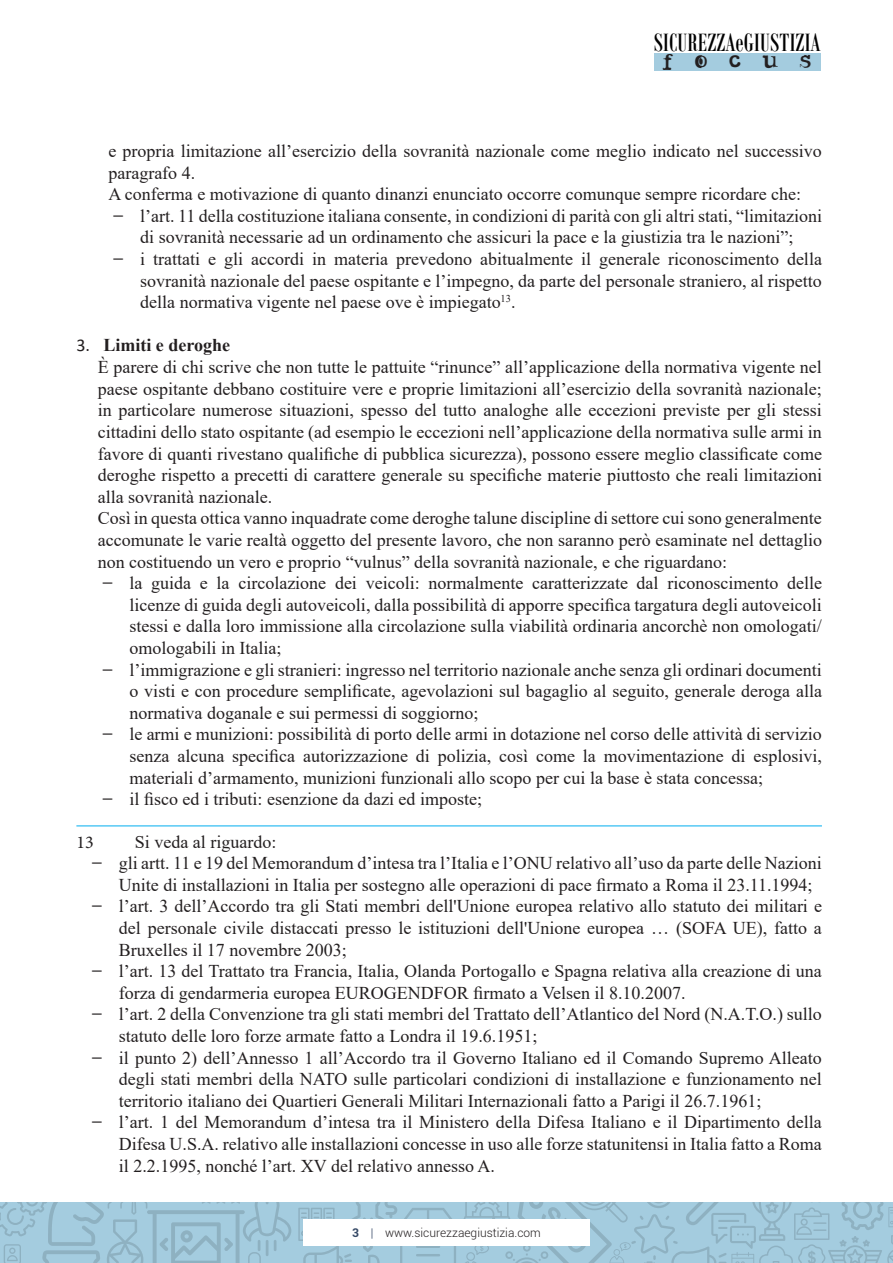
<style>
.page{position:relative;width:893px;height:1263px;background:#fff}
.page>*{position:absolute;margin:0;border:0;box-sizing:border-box;transform-origin:0 0}
.t1{font:27px "Bodoni MT Condensed";letter-spacing:.01em;color:#000}
.t2{font:18px/21.6px "Times New Roman";color:#231f20;text-align:justify}
.t3{font:700 18px "Times New Roman";color:#231f20}
.t4{font:18px "Noir Filled";letter-spacing:1.13em;color:#231f20}
.t5{font:18px "Minion Pro";color:#231f20}
.t6{font:300 12px "Roboto";color:#231f20}
.s1{font-weight:700}
.s2{font-family:"Calibri";font-weight:400}
.s3{font-weight:700;color:#364966}
.s4{color:#364966}
</style>
<div class="page">
<svg style="left:0;top:1202px;width:893px;height:61px;fill:#a4ccdf"></svg>
<div style="left:303px;top:1219px;width:287px;height:26px;background:#fff"></div>
<div style="left:654px;top:53px;width:167px;height:18px;background:#a4ccdf"></div>
<hr style="left:76px;top:825px;width:746px;height:1px;background:#00aeef">
<h1 class="t1" style="left:654px;top:26px;width:168px">SICUREZZAeGIUSTIZIA</h1>
<p class="t4" style="left:662px;top:48px;width:151px">FOCUS</p>
<p class="t2" style="left:108px;top:140px;width:715px">e propria limitazione all’esercizio della sovranità nazionale come meglio indicato nel successivo paragrafo 4.</p>
<p class="t2" style="left:108px;top:183px;width:694px">A conferma e motivazione di quanto dinanzi enunciato occorre comunque sempre ricordare che:</p>
<p class="t2" style="left:113px;top:204px;width:710px;text-align:center"><span class="s1">−</span> l’art. 11 della costituzione italiana consente, in condizioni di parità con gli altri stati, “limitazioni di sovranità necessarie ad un ordinamento che assicuri la pace e la giustizia tra le nazioni”;</p>
<p class="t2" style="left:140px;top:248px;width:683px;text-indent:-27px"><span class="s1">−</span> i trattati e gli accordi in materia prevedono abitualmente il generale riconoscimento della sovranità nazionale del paese ospitante e l’impegno, da parte del personale straniero, al rispetto della normativa vigente nel paese ove è impiegato<sup>13</sup>.</p>
<p class="t3" style="left:76px;top:332px;width:155px"><span class="s2">3.</span> Limiti e deroghe</p>
<p class="t2" style="left:98px;top:356px;width:726px">È parere di chi scrive che non tutte le pattuite “rinunce” all’applicazione della normativa vigente nel paese ospitante debbano costituire vere e proprie limitazioni all’esercizio della sovranità nazionale; in particolare numerose situazioni, spesso del tutto analoghe alle eccezioni previste per gli stessi cittadini dello stato ospitante (ad esempio le eccezioni nell’applicazione della normativa sulle armi in favore di quanti rivestano qualifiche di pubblica sicurezza), possono essere meglio classificate come deroghe rispetto a precetti di carattere generale su specifiche materie piuttosto che reali limitazioni alla sovranità nazionale.</p>
<p class="t2" style="left:98px;top:507px;width:726px">Così in questa ottica vanno inquadrate come deroghe talune discipline di settore cui sono generalmente accomunate le varie realtà oggetto del presente lavoro, che non saranno però esaminate nel dettaglio non costituendo un vero e proprio “vulnus” della sovranità nazionale, e che riguardano:</p>
<p class="t2" style="left:130px;top:572px;width:694px;text-indent:-27px"><span class="s1">−</span> la guida e la circolazione dei veicoli: normalmente caratterizzate dal riconoscimento delle licenze di guida degli autoveicoli, dalla possibilità di apporre specifica targatura degli autoveicoli stessi e dalla loro immissione alla circolazione sulla viabilità ordinaria ancorchè non omologati/ omologabili in Italia;</p>
<p class="t2" style="left:130px;top:658px;width:694px;text-indent:-27px"><span class="s1">−</span> l’immigrazione e gli stranieri: ingresso nel territorio nazionale anche senza gli ordinari documenti o visti e con procedure semplificate, agevolazioni sul bagaglio al seguito, generale deroga alla normativa doganale e sui permessi di soggiorno;</p>
<p class="t2" style="left:130px;top:723px;width:694px;text-indent:-27px"><span class="s1">−</span> le armi e munizioni: possibilità di porto delle armi in dotazione nel corso delle attività di servizio senza alcuna specifica autorizzazione di polizia, così come la movimentazione di esplosivi, materiali d’armamento, munizioni funzionali allo scopo per cui la base è stata concessa;</p>
<p class="t2" style="left:103px;top:788px;width:381px"><span class="s1">−</span> il fisco ed i tributi: esenzione da dazi ed imposte;</p>
<p class="t5" style="left:76px;top:831px;width:19px">13</p>
<p class="t2" style="left:135px;top:830px;width:143px">Si veda al riguardo:</p>
<p class="t2" style="left:119px;top:852px;width:704px;text-indent:-27px"><span class="s1">−</span> gli artt. 11 e 19 del Memorandum d’intesa tra l’Italia e l’ONU relativo all’uso da parte delle Nazioni<br>Unite di installazioni in Italia per sostegno alle operazioni di pace firmato a Roma il 23.11.1994;</p>
<p class="t2" style="left:119px;top:895px;width:705px;text-indent:-27px"><span class="s1">−</span> l’art. 3 dell’Accordo tra gli Stati membri dell'Unione europea relativo allo statuto dei militari e del personale civile distaccati presso le istituzioni dell'Unione europea … (SOFA UE), fatto a Bruxelles il 17 novembre 2003;</p>
<p class="t2" style="left:119px;top:960px;width:704px;text-indent:-27px"><span class="s1">−</span> l’art. 13 del Trattato tra Francia, Italia, Olanda Portogallo e Spagna relativa alla creazione di una forza di gendarmeria europea EUROGENDFOR firmato a Velsen il 8.10.2007.</p>
<p class="t2" style="left:119px;top:1003px;width:704px;text-indent:-27px"><span class="s1">−</span> l’art. 2 della Convenzione tra gli stati membri del Trattato dell’Atlantico del Nord (N.A.T.O.) sullo statuto delle loro forze armate fatto a Londra il 19.6.1951;</p>
<p class="t2" style="left:119px;top:1046px;width:704px;text-indent:-27px"><span class="s1">−</span> il punto 2) dell’Annesso 1 all’Accordo tra il Governo Italiano ed il Comando Supremo Alleato degli stati membri della NATO sulle particolari condizioni di installazione e funzionamento nel territorio italiano dei Quartieri Generali Militari Internazionali fatto a Parigi il 26.7.1961;</p>
<p class="t2" style="left:119px;top:1111px;width:704px;text-indent:-27px"><span class="s1">−</span> l’art. 1 del Memorandum d’intesa tra il Ministero della Difesa Italiano e il Dipartimento della Difesa U.S.A. relativo alle installazioni concesse in uso alle forze statunitensi in Italia fatto a Roma il 2.2.1995, nonché l’art. XV del relativo annesso A.</p>
<p class="t6" style="left:352px;top:1224px;width:190px"><span class="s3">3</span> <span class="s4">|</span> www.sicurezzaegiustizia.com</p>
</div>
